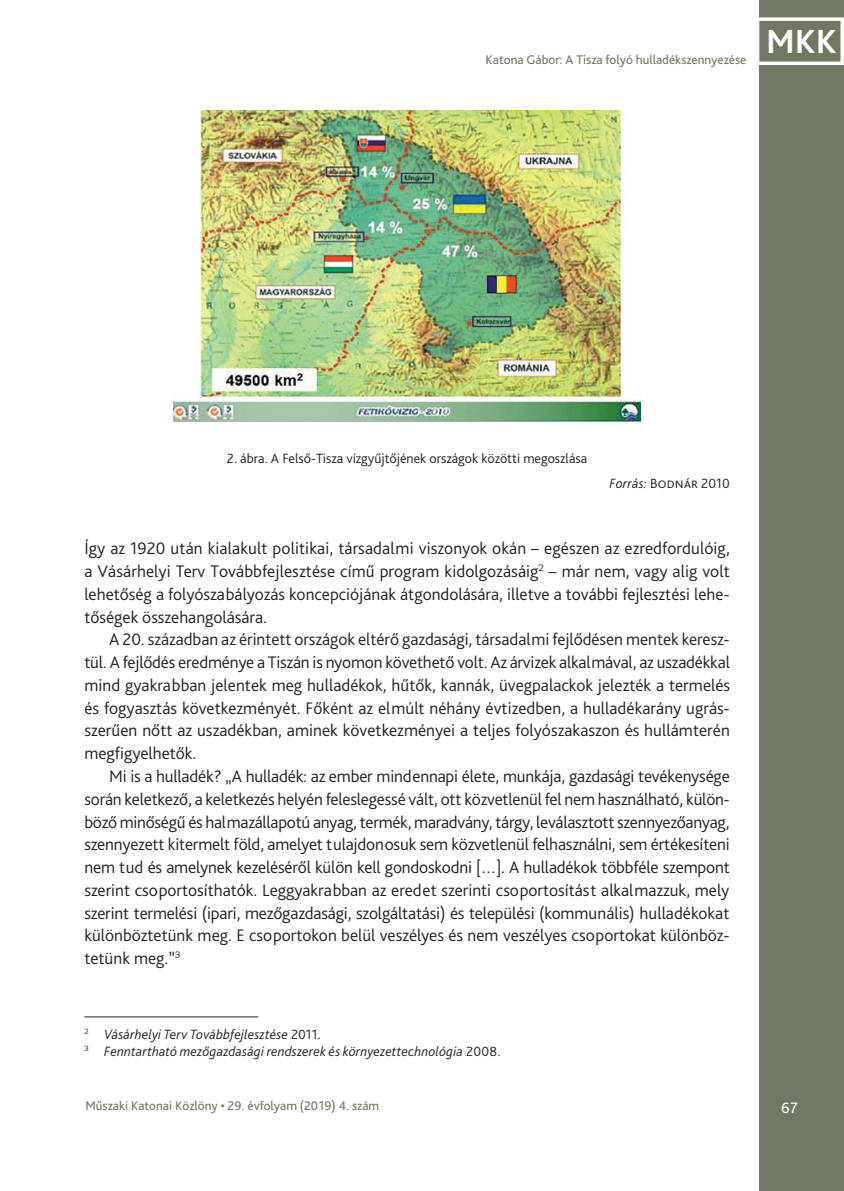
<style>
.page{position:relative;width:844px;height:1191px;background:#fff}
.page>*{position:absolute;margin:0;border:0;box-sizing:border-box;transform-origin:0 0}
.t1{font:700 35px "Bliss Pro";color:#fff}
.t2{font:300 17.5px/22.8px "Bliss Pro";color:#241f1f;text-align:justify}
.t3{font:15.75px "Bliss Pro";color:#fff}
.t4{font:italic 300 14px/16.8px "Bliss Pro";letter-spacing:.015em;color:#241f1f}
.t5{font:300 14px "Bliss Pro";letter-spacing:.01em;color:#241f1f}
.t6{font:13.12px "Bliss Pro";color:#6f7863}
.s1{font-style:italic}
.s2{font-style:normal}
</style>
<div class="page">
<div style="left:759px;top:0;width:84px;height:1191px;background:#6f7863"></div>
<div style="left:755px;top:17px;width:88px;height:48px;border:4px solid #fff"></div>
<img style="left:173px;top:110px;width:467px;height:311px">
<hr style="left:84px;top:1016px;width:174px;height:1px;background:#241f1f">
<p class="t6" style="left:485px;top:51px;width:262px">Katona Gábor: A Tisza folyó hulladékszennyezése</p>
<h1 class="t1" style="left:765px;top:20px;width:72px">MKK</h1>
<p class="t5" style="left:227px;top:450px;width:361px">2. ábra. A Felső-Tisza vízgyűjtőjének országok közötti megoszlása</p>
<p class="t5" style="left:609px;top:474px;width:122px"><span class="s1">Forrás:</span> Bodnár 2010</p>
<p class="t2" style="left:84px;top:537px;width:647px">Így az 1920 után kialakult politikai, társadalmi viszonyok okán – egészen az ezredfordulóig, a Vásárhelyi Terv Továbbfejlesztése című program kidolgozásáig<sup>2</sup> – már nem, vagy alig volt lehetőség a folyószabályozás koncepciójának átgondolására, illetve a további fejlesztési lehe&shy;tőségek összehangolására.</p>
<p class="t2" style="left:84px;top:628px;width:647px;text-indent:25px">A 20. században az érintett országok eltérő gazdasági, társadalmi fejlődésen mentek keresz&shy;tül. A fejlődés eredménye a Tiszán is nyomon követhető volt. Az árvizek alkalmával, az uszadékkal mind gyakrabban jelentek meg hulladékok, hűtők, kannák, üvegpalackok jelezték a termelés és fogyasztás következményét. Főként az elmúlt néhány évtizedben, a hulladékarány ugrás&shy;szerűen nőtt az uszadékban, aminek következményei a teljes folyószakaszon és hullámterén megfigyelhetők.</p>
<p class="t2" style="left:84px;top:764px;width:646px;text-indent:25px">Mi is a hulladék? „A hulladék: az ember mindennapi élete, munkája, gazdasági tevékenysége során keletkező, a keletkezés helyén feleslegessé vált, ott közvetlenül fel nem használható, külön&shy;böző minőségű és halmazállapotú anyag, termék, maradvány, tárgy, leválasztott szennyezőanyag, szennyezett kitermelt föld, amelyet tulajdonosuk sem közvetlenül felhasználni, sem értékesíteni nem tud és amelynek kezeléséről külön kell gondoskodni […]. A hulladékok többféle szempont szerint csoportosíthatók. Leggyakrabban az eredet szerinti csoportosítást alkalmazzuk, mely szerint termelési (ipari, mezőgazdasági, szolgáltatási) és települési (kommunális) hulladékokat különböztetünk meg. E csoportokon belül veszélyes és nem veszélyes csoportokat különböz&shy;tetünk meg.”<sup>3</sup></p>
<p class="t4" style="left:84px;top:1025px;width:418px"><sup>2</sup> Vásárhelyi Terv Továbbfejlesztése <span class="s2">2011.<br></span><sup>3</sup> Fenntartható mezőgazdasági rendszerek és környezettechnológia <span class="s2">2008.</span></p>
<p class="t6" style="left:85px;top:1098px;width:295px">Műszaki Katonai Közlöny • 29. évfolyam (2019) 4. szám</p>
<p class="t3" style="left:780px;top:1098px;width:18px">67</p>
</div>
